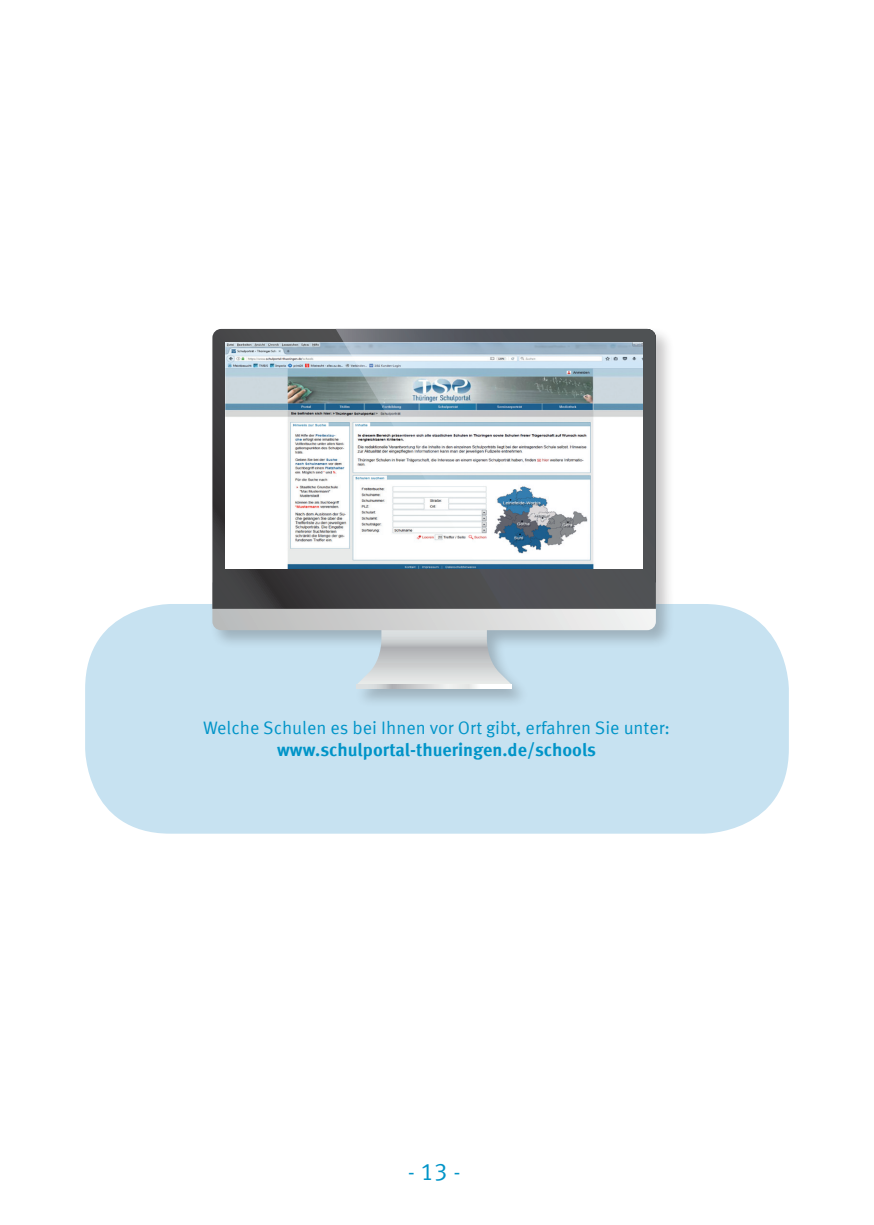
<style>
.page{position:relative;width:874px;height:1225px;background:#fff}
.page>*{position:absolute;margin:0;border:0;box-sizing:border-box;transform-origin:0 0}
.t1{font:24px "Meta Offc Pro Norm";color:#0094c8}
.t2{font:18px "Meta Offc Pro Norm";color:#0094c8}
.t3{font:700 18px "Meta Offc Pro";color:#0094c8}
</style>
<div class="page">
<div style="left:85px;top:604px;width:703px;height:229px;background:#c7e2f1;border-radius:85px"></div>
<div style="left:209px;top:326px;width:465px;height:381px;background:#231f20;opacity:.25"></div>
<svg style="left:356px;top:685px;width:155px;height:3px"></svg>
<svg style="left:212px;top:609px;width:443px;height:76px"></svg>
<svg style="left:212px;top:329px;width:123px;height:280px;background:#444345"></svg>
<img style="left:226px;top:343px;width:109px;height:226px">
<svg style="left:335px;top:329px;width:320px;height:280px"></svg>
<p class="t2" style="left:203px;top:714px;width:468px">Welche Schulen es bei Ihnen vor Ort gibt, erfahren Sie unter:</p>
<p class="t3" style="left:277px;top:735px;width:320px">www.schulportal-thueringen.de/schools</p>
<h1 class="t1" style="left:407px;top:1153px;width:54px">- 13 -</h1>
</div>
